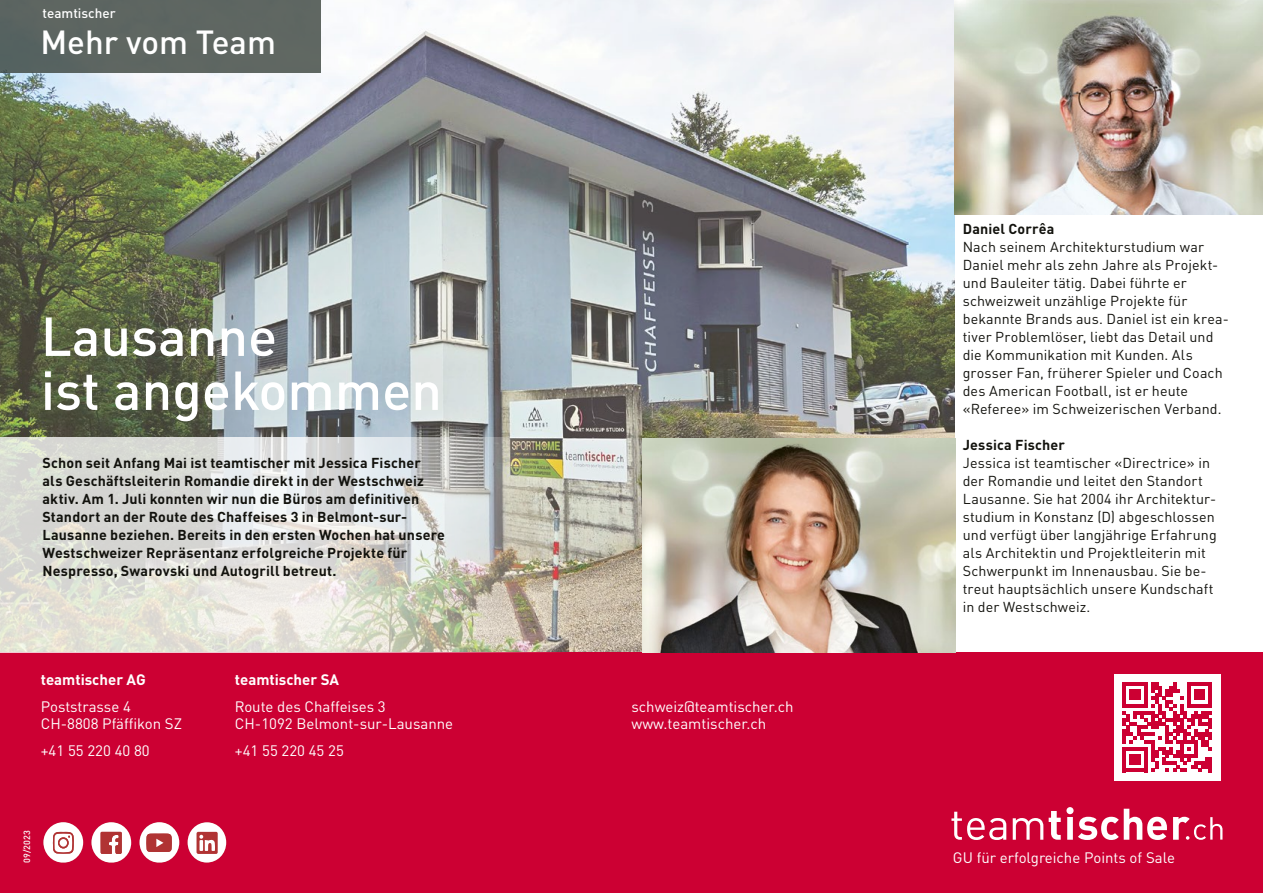
<style>
.page{position:relative;width:1263px;height:893px;background:#fff}
.page>*{position:absolute;margin:0;border:0;box-sizing:border-box;transform-origin:0 0}
.t1{font:500 54px/54px "DINOT";color:#fff}
.t2{font:500 33px "DINOT";color:#fff}
.t3{font:15px/16.5px "DINOT";color:#fff}
.t4{font:700 15px "DINOT";color:#fff}
.t5{font:14.25px/18px "DINOT";letter-spacing:.01em;color:#12120d}
.t6{font:700 14.25px/18px "DINOT";letter-spacing:.01em;color:#12120d}
.t7{font:500 13.5px "DINOT";color:#fff}
.t8{font:500 9px "DINOT";color:#fff}
</style>
<div class="page">
<img style="left:0;top:0;width:955px;height:439px">
<div style="left:0;top:652px;width:1263px;height:241px;background:#c03"></div>
<svg style="left:0;top:438px;width:642px;height:215px;background:#d4d2c9"></svg>
<svg style="left:951px;top:812px;width:55px;height:28px"></svg>
<svg style="left:1013px;top:818px;width:30px;height:22px"></svg>
<svg style="left:1049px;top:807px;width:118px;height:33px"></svg>
<svg style="left:1173px;top:817px;width:49px;height:23px"></svg>
<svg style="left:43px;top:822px;width:183px;height:41px"></svg>
<div style="left:1114px;top:674px;width:106px;height:106px;background:#fff"></div>
<svg style="left:1122px;top:682px;width:90px;height:90px"></svg>
<div style="left:0;top:0;width:321px;height:72px;background:#5e6661"></div>
<img style="left:955px;top:0;width:308px;height:215px">
<img style="left:642px;top:439px;width:313px;height:213px">
<p class="t7" style="left:43px;top:4px;width:75px">teamtischer</p>
<h2 class="t2" style="left:40px;top:21px;width:237px">Mehr vom Team</h2>
<h1 class="t1" style="left:41px;top:308px;width:403px">Lausanne<br>ist angekommen</h1>
<p class="t6" style="left:43px;top:453px;width:404px">Schon seit Anfang Mai ist teamtischer mit Jessica Fischer<br>als Geschäftsleiterin Romandie direkt in der Westschweiz aktiv. Am 1. Juli konnten wir nun die Büros am definitiven Standort an der Route des Chaffeises 3 in Belmont-sur-Lausanne beziehen. Bereits in den ersten Wochen hat unsere Westschweizer Repräsentanz erfolgreiche Projekte für Nespresso, Swarovski und Autogrill betreut.</p>
<p class="t4" style="left:41px;top:670px;width:106px">teamtischer AG</p>
<p class="t3" style="left:41px;top:698px;width:143px">Poststrasse 4<br>CH-8808 Pfäffikon SZ</p>
<p class="t3" style="left:41px;top:742px;width:110px">+41 55 220 40 80</p>
<p class="t8" style="left:21px;top:863px;width:34px;rotate:-90deg">09/2023</p>
<p class="t4" style="left:235px;top:670px;width:106px">teamtischer SA</p>
<p class="t3" style="left:235px;top:698px;width:220px">Route des Chaffeises 3<br>CH-1092 Belmont-sur-Lausanne</p>
<p class="t3" style="left:235px;top:742px;width:110px">+41 55 220 45 25</p>
<p class="t3" style="left:631px;top:698px;width:164px">schweiz@teamtischer.ch www.teamtischer.ch</p>
<p class="t6" style="left:963px;top:219px;width:93px">Daniel Corrêa</p>
<p class="t5" style="left:963px;top:238px;width:268px">Nach seinem Architekturstudium war Daniel mehr als zehn Jahre als Projekt&shy;und Bauleiter tätig. Dabei führte er schweizweit unzählige Projekte für bekannte Brands aus. Daniel ist ein krea&shy;tiver Problemlöser, liebt das Detail und die Kommunikation mit Kunden. Als grosser Fan, früherer Spieler und Coach des American Football, ist er heute «Referee» im Schweizerischen Verband.</p>
<p class="t6" style="left:963px;top:435px;width:104px">Jessica Fischer</p>
<p class="t5" style="left:963px;top:454px;width:255px">Jessica ist teamtischer «Directrice» in der Romandie und leitet den Standort Lausanne. Sie hat 2004 ihr Architektur&shy;studium in Konstanz (D) abgeschlossen und verfügt über langjährige Erfahrung als Architektin und Projektleiterin mit Schwerpunkt im Innenausbau. Sie be&shy;treut hauptsächlich unsere Kundschaft in der Westschweiz.</p>
<p class="t3" style="left:953px;top:849px;width:223px">GU für erfolgreiche Points of Sale</p>
</div>
